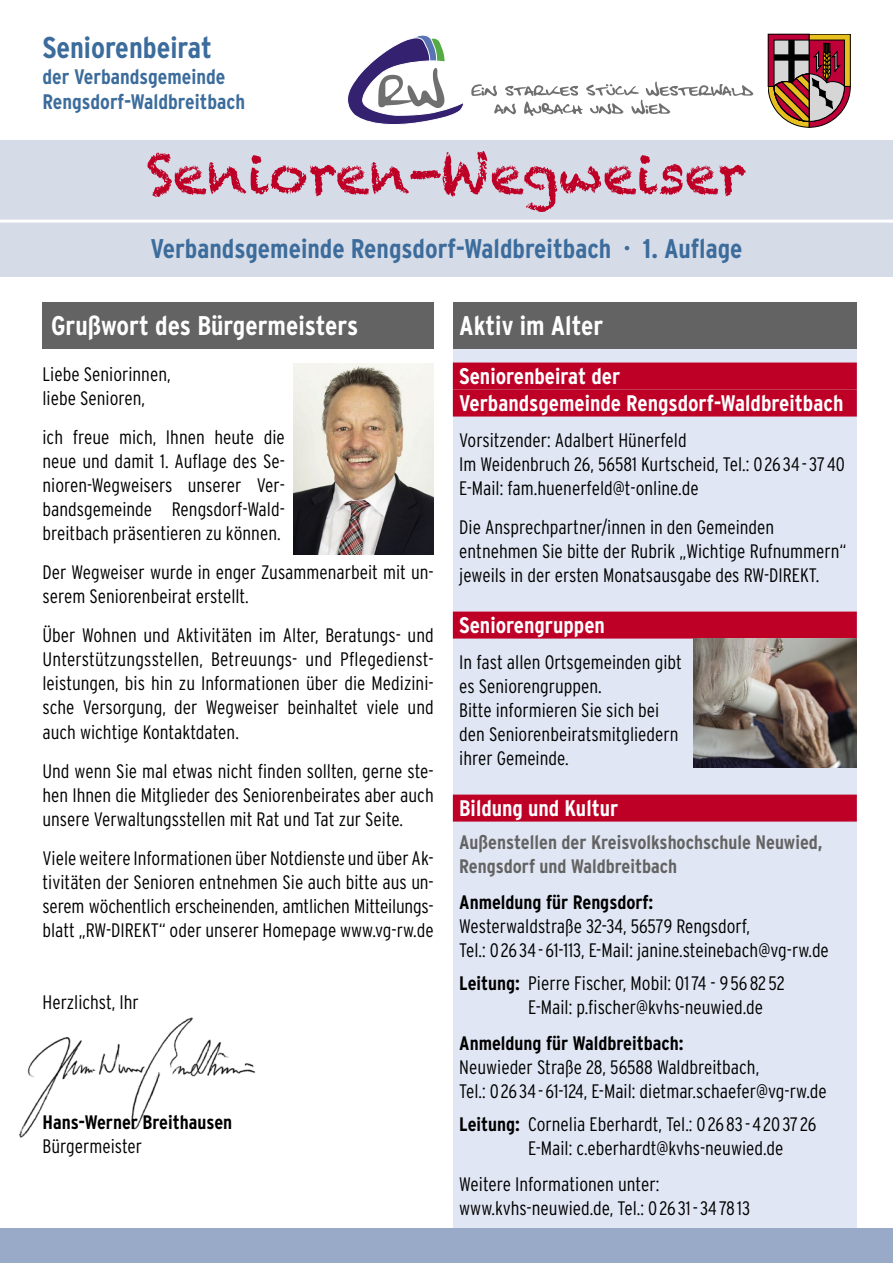
<style>
.page{position:relative;width:893px;height:1263px;background:#fff}
.page>*{position:absolute;margin:0;border:0;box-sizing:border-box;transform-origin:0 0}
.t1{font:54px "Chalkduster";color:#be0027}
.t2{font:700 condensed 30px "Interstate Plus";color:#3c6c9c}
.t3{font:700 condensed 27px "Interstate Plus";color:#3c6c9c}
.t4{font:700 condensed 27px "Interstate Plus";color:#fff}
.Standard_Fließtext{font:700 condensed 22.5px "Interstate Plus";color:#fff}
.t5{font:700 condensed 21px "Interstate Plus";color:#3c6c9c}
.Standard_Fließtext-2{font:300 condensed 19.5px/24px "Interstate Plus";color:#000}
.Standard_Fließtext-3{font:700 condensed 19.5px "Interstate Plus";color:#000}
.t6{font:700 condensed 19.5px "Interstate Plus";color:#636363}
.s1{font-weight:700}
</style>
<div class="page">
<div style="left:453px;top:302px;width:404px;height:947px;background:#e0e6f3"></div>
<div style="left:0;top:140px;width:893px;height:136px;background:#d5dbe7"></div>
<div style="left:0;top:1229px;width:893px;height:34px;background:#98aac7"></div>
<div style="left:43px;top:302px;width:391px;height:47px;background:#636363"></div>
<div style="left:453px;top:302px;width:404px;height:47px;background:#636363"></div>
<div style="left:453px;top:362px;width:404px;height:27px;background:#be0027"></div>
<div style="left:453px;top:389px;width:404px;height:27px;background:#be0027"></div>
<div style="left:453px;top:611px;width:404px;height:27px;background:#be0027"></div>
<div style="left:453px;top:794px;width:404px;height:27px;background:#be0027"></div>
<div style="left:768px;top:34px;width:41px;height:52px;background:linear-gradient(to right,#bf0038,#bf0038)"></div>
<div style="left:768px;top:34px;width:41px;height:53px;border:1px solid #000"></div>
<div style="left:809px;top:34px;width:41px;height:52px;background:linear-gradient(to right,#e7c01f,#e7c01f)"></div>
<svg style="left:768px;top:40px;width:82px;height:87px;background:#a16a62"></svg>
<svg style="left:347px;top:35px;width:117px;height:90px"></svg>
<svg style="left:471px;top:81px;width:282px;height:35px"></svg>
<img style="left:19px;top:1017px;width:237px;height:121px">
<img style="left:293px;top:364px;width:141px;height:191px">
<hr style="left:0;top:220px;width:893px;height:3px;background:#fff">
<img style="left:693px;top:639px;width:164px;height:129px">
<p class="t2" style="left:43px;top:31px;width:171px">Seniorenbeirat</p>
<p class="t5" style="left:43px;top:65px;width:184px">der Verbandsgemeinde</p>
<p class="t5" style="left:43px;top:90px;width:204px">Rengsdorf-Waldbreitbach</p>
<p class="t1" style="left:146px;top:142px;width:602px">Senioren-Wegweiser</p>
<p class="t3" style="left:150px;top:233px;width:594px">Verbandsgemeinde Rengsdorf-Waldbreitbach · 1. Auflage</p>
<p class="t4" style="left:51px;top:311px;width:309px">Grußwort des Bürgermeisters</p>
<p class="t4" style="left:459px;top:311px;width:146px">Aktiv im Alter</p>
<p class="Standard_Fließtext-2" style="left:43px;top:362px;width:130px">Liebe Seniorinnen,</p>
<p class="Standard_Fließtext-2" style="left:43px;top:386px;width:104px">liebe Senioren,</p>
<p class="Standard_Fließtext-2" style="left:43px;top:425px;width:244px;text-align:justify">ich freue mich, Ihnen heute die neue und damit 1. Auflage des Se&shy;nioren-Wegweisers unserer Ver&shy;bandsgemeinde Rengsdorf-Wald&shy;breitbach präsentieren zu können.</p>
<p class="Standard_Fließtext-2" style="left:43px;top:560px;width:393px">Der Wegweiser wurde in enger Zusammenarbeit mit un&shy;serem Seniorenbeirat erstellt.</p>
<p class="Standard_Fließtext-2" style="left:43px;top:623px;width:393px;text-align:justify">Über Wohnen und Aktivitäten im Alter, Beratungs- und Unterstützungsstellen, Betreuungs- und Pflegedienst&shy;leistungen, bis hin zu Informationen über die Medizini&shy;sche Versorgung, der Wegweiser beinhaltet viele und auch wichtige Kontaktdaten.</p>
<p class="Standard_Fließtext-2" style="left:43px;top:758px;width:393px;text-align:justify">Und wenn Sie mal etwas nicht finden sollten, gerne ste&shy;hen Ihnen die Mitglieder des Seniorenbeirates aber auch unsere Verwaltungsstellen mit Rat und Tat zur Seite.</p>
<p class="Standard_Fließtext-2" style="left:43px;top:845px;width:393px;text-align:justify">Viele weitere Informationen über Notdienste und über Ak&shy;tivitäten der Senioren entnehmen Sie auch bitte aus un&shy;serem wöchentlich erscheinenden, amtlichen Mitteilungs&shy;blatt „RW-DIREKT“ oder unserer Homepage www.vg-rw.de</p>
<p class="Standard_Fließtext" style="left:459px;top:363px;width:163px">Seniorenbeirat der</p>
<p class="Standard_Fließtext" style="left:459px;top:390px;width:386px">Verbandsgemeinde Rengsdorf-Waldbreitbach</p>
<p class="Standard_Fließtext-2" style="left:459px;top:428px;width:229px">Vorsitzender: Adalbert Hünerfeld</p>
<p class="Standard_Fließtext-2" style="left:459px;top:452px;width:387px">Im Weidenbruch 26, 56581 Kurtscheid, Tel.: 0 26 34 - 37 40</p>
<p class="Standard_Fließtext-2" style="left:459px;top:476px;width:241px">E-Mail: fam.huenerfeld@t-online.de</p>
<p class="Standard_Fließtext-2" style="left:459px;top:515px;width:389px">Die Ansprechpartner/innen in den Gemeinden entnehmen Sie bitte der Rubrik „Wichtige Rufnummern“ jeweils in der ersten Monatsausgabe des RW-DIREKT.</p>
<p class="Standard_Fließtext" style="left:459px;top:612px;width:147px">Seniorengruppen</p>
<p class="Standard_Fließtext-2" style="left:459px;top:650px;width:224px">In fast allen Ortsgemeinden gibt es Seniorengruppen.</p>
<p class="Standard_Fließtext-2" style="left:459px;top:698px;width:221px">Bitte informieren Sie sich bei den Seniorenbeiratsmitgliedern ihrer Gemeinde.</p>
<p class="Standard_Fließtext" style="left:459px;top:795px;width:161px">Bildung und Kultur</p>
<p class="t6" style="left:459px;top:831px;width:365px">Außenstellen der Kreisvolkshochschule Neuwied,</p>
<p class="t6" style="left:459px;top:855px;width:219px">Rengsdorf und Waldbreitbach</p>
<p class="Standard_Fließtext-3" style="left:459px;top:891px;width:196px">Anmeldung für Rengsdorf:</p>
<p class="Standard_Fließtext-2" style="left:459px;top:914px;width:292px">Westerwaldstraße 32-34, 56579 Rengsdorf,</p>
<p class="Standard_Fließtext-2" style="left:459px;top:938px;width:371px">Tel.: 0 26 34 - 61-113, E-Mail: janine.steinebach@vg-rw.de</p>
<p class="Standard_Fließtext-2" style="left:459px;top:971px;width:327px"><span class="s1">Leitung:</span> Pierre Fischer, Mobil: 01 74 - 9 56 82 52</p>
<p class="Standard_Fließtext-2" style="left:528px;top:995px;width:236px">E-Mail: p.fischer@kvhs-neuwied.de</p>
<p class="Standard_Fließtext-3" style="left:459px;top:1032px;width:226px">Anmeldung für Waldbreitbach:</p>
<p class="Standard_Fließtext-2" style="left:459px;top:1055px;width:301px">Neuwieder Straße 28, 56588 Waldbreitbach,</p>
<p class="Standard_Fließtext-2" style="left:459px;top:1079px;width:369px">Tel.: 0 26 34 - 61-124, E-Mail: dietmar.schaefer@vg-rw.de</p>
<p class="Standard_Fließtext-2" style="left:459px;top:1112px;width:359px"><span class="s1">Leitung:</span> Cornelia Eberhardt, Tel.: 0 26 83 - 4 20 37 26</p>
<p class="Standard_Fließtext-2" style="left:528px;top:1136px;width:257px">E-Mail: c.eberhardt@kvhs-neuwied.de</p>
<p class="Standard_Fließtext-2" style="left:459px;top:1172px;width:202px">Weitere Informationen unter:</p>
<p class="Standard_Fließtext-2" style="left:459px;top:1196px;width:292px">www.kvhs-neuwied.de, Tel.: 0 26 31 - 34 78 13</p>
<p class="Standard_Fließtext-2" style="left:43px;top:989px;width:98px">Herzlichst, Ihr</p>
<p class="Standard_Fließtext-3" style="left:43px;top:1111px;width:191px">Hans-Werner Breithausen</p>
<p class="Standard_Fließtext-2" style="left:43px;top:1133px;width:101px">Bürgermeister</p>
</div>
